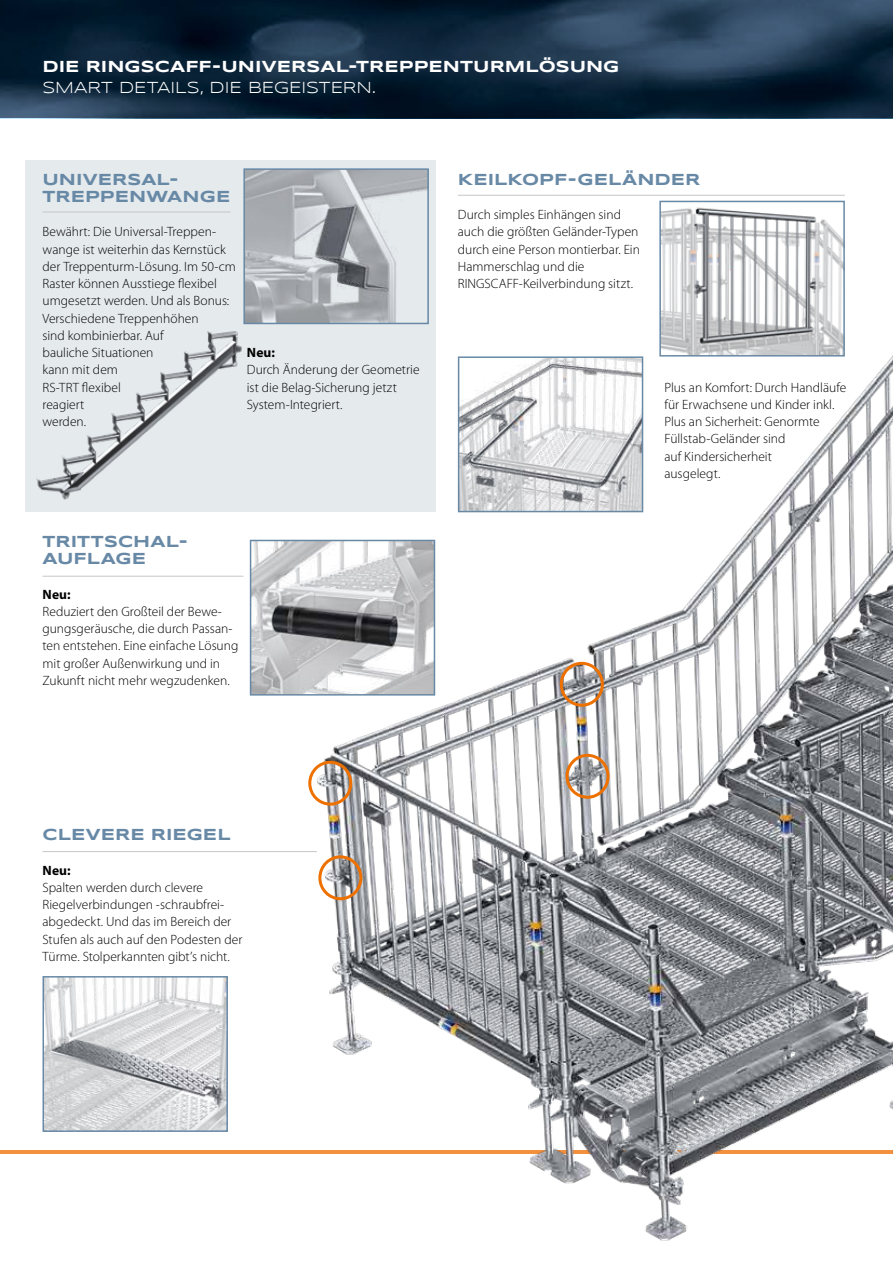
<style>
.page{position:relative;width:893px;height:1263px;background:#fff}
.page>*{position:absolute;margin:0;border:0;box-sizing:border-box;transform-origin:0 0}
.t1{font:700 16.5px/17.2px "Syncopate";letter-spacing:.005em;color:#6889a6}
.t2{font:700 16.5px "Syncopate";color:#fff}
.t3{font:16.5px "Syncopate";letter-spacing:-.005em;color:#fff}
.t4{font:300 13.5px/17.2px "Myriad Pro";color:#000}
.t5{font:700 13.5px "Myriad Pro";letter-spacing:.015em;color:#000}
</style>
<div class="page">
<svg style="left:0;top:0;width:893px;height:118px;background:#132a3f"></svg>
<hr style="left:0;top:1151px;width:893px;height:3px;background:#f3903d">
<div style="left:26px;top:161px;width:410px;height:351px;background:#e5eaed"></div>
<img style="left:217px;top:160px;width:676px;height:1081px">
<img style="left:253px;top:543px;width:179px;height:150px">
<div style="left:250px;top:540px;width:185px;height:156px;border:2px solid #6889a6"></div>
<img style="left:662px;top:204px;width:180px;height:150px">
<div style="left:659px;top:201px;width:186px;height:156px;border:2px solid #6889a6"></div>
<img style="left:46px;top:979px;width:179px;height:150px">
<div style="left:43px;top:976px;width:185px;height:156px;border:2px solid #6889a6"></div>
<img style="left:461px;top:359px;width:179px;height:150px">
<div style="left:458px;top:356px;width:185px;height:156px;border:2px solid #6889a6"></div>
<div style="left:566px;top:754px;width:44px;height:45px;border:3px solid #ee7100;border-radius:50%"></div>
<div style="left:308px;top:761px;width:44px;height:45px;border:3px solid #ee7100;border-radius:50%"></div>
<div style="left:318px;top:855px;width:44px;height:45px;border:3px solid #ee7100;border-radius:50%"></div>
<div style="left:560px;top:662px;width:44px;height:45px;border:3px solid #ee7100;border-radius:50%"></div>
<hr style="left:43px;top:212px;width:188px;height:1px;background:#c5c6c6">
<img style="left:36px;top:329px;width:208px;height:173px">
<hr style="left:43px;top:576px;width:200px;height:1px;background:#c5c6c6">
<hr style="left:458px;top:195px;width:387px;height:1px;background:#c5c6c6">
<hr style="left:43px;top:851px;width:274px;height:1px;background:#c5c6c6">
<img style="left:246px;top:171px;width:180px;height:150px">
<div style="left:243px;top:168px;width:186px;height:156px;border:2px solid #6889a6"></div>
<p class="t2" style="left:43px;top:56px;width:578px">DIE RINGSCAFF-UNIVERSAL-TREPPENTURMLÖSUNG</p>
<p class="t3" style="left:43px;top:78px;width:334px">SMART DETAILS, DIE BEGEISTERN.</p>
<p class="t1" style="left:43px;top:170px;width:189px">UNIVERSAL-<br>TREPPENWANGE</p>
<p class="t4" style="left:43px;top:223px;width:195px">Bewährt: Die Universal-Treppen&shy;wange ist weiterhin das Kernstück der Treppenturm-Lösung. Im 50-cm<br>Raster können Ausstiege flexibel umgesetzt werden. Und als Bonus:<br>Verschiedene Treppenhöhen<br>sind kombinierbar. Auf<br>bauliche Situationen<br>kann mit dem<br>RS-TRT flexibel<br>reagiert<br>werden.</p>
<p class="t5" style="left:247px;top:344px;width:30px">Neu:</p>
<p class="t4" style="left:247px;top:361px;width:174px">Durch Änderung der Geometrie ist die Belag-Sicherung jetzt<br>System-Integriert.</p>
<p class="t1" style="left:43px;top:532px;width:147px">TRITTSCHAL-<br>AUFLAGE</p>
<p class="t5" style="left:43px;top:585px;width:30px">Neu:</p>
<p class="t4" style="left:43px;top:603px;width:197px">Reduziert den Großteil der Bewe&shy;gungsgeräusche, die durch Passan&shy;ten entstehen. Eine einfache Lösung mit großer Außenwirkung und in Zukunft nicht mehr wegzudenken.</p>
<p class="t1" style="left:458px;top:170px;width:244px">KEILKOPF-GELÄNDER</p>
<p class="t4" style="left:458px;top:206px;width:184px">Durch simples Einhängen sind auch die größten Geländer-Typen durch eine Person montierbar. Ein<br>Hammerschlag und die<br>RINGSCAFF-Keilverbindung sitzt.</p>
<p class="t4" style="left:664px;top:379px;width:183px">Plus an Komfort: Durch Handläufe für Erwachsene und Kinder inkl.<br>Plus an Sicherheit: Genormte<br>Füllstab-Geländer sind<br>auf Kindersicherheit<br>ausgelegt.</p>
<p class="t1" style="left:43px;top:826px;width:190px">CLEVERE RIEGEL</p>
<p class="t5" style="left:43px;top:861px;width:30px">Neu:</p>
<p class="t4" style="left:43px;top:879px;width:201px">Spalten werden durch clevere Riegelverbindungen -schraubfrei&shy;abgedeckt. Und das im Bereich der Stufen als auch auf den Podesten der Türme. Stolperkannten gibt’s nicht.</p>
</div>
